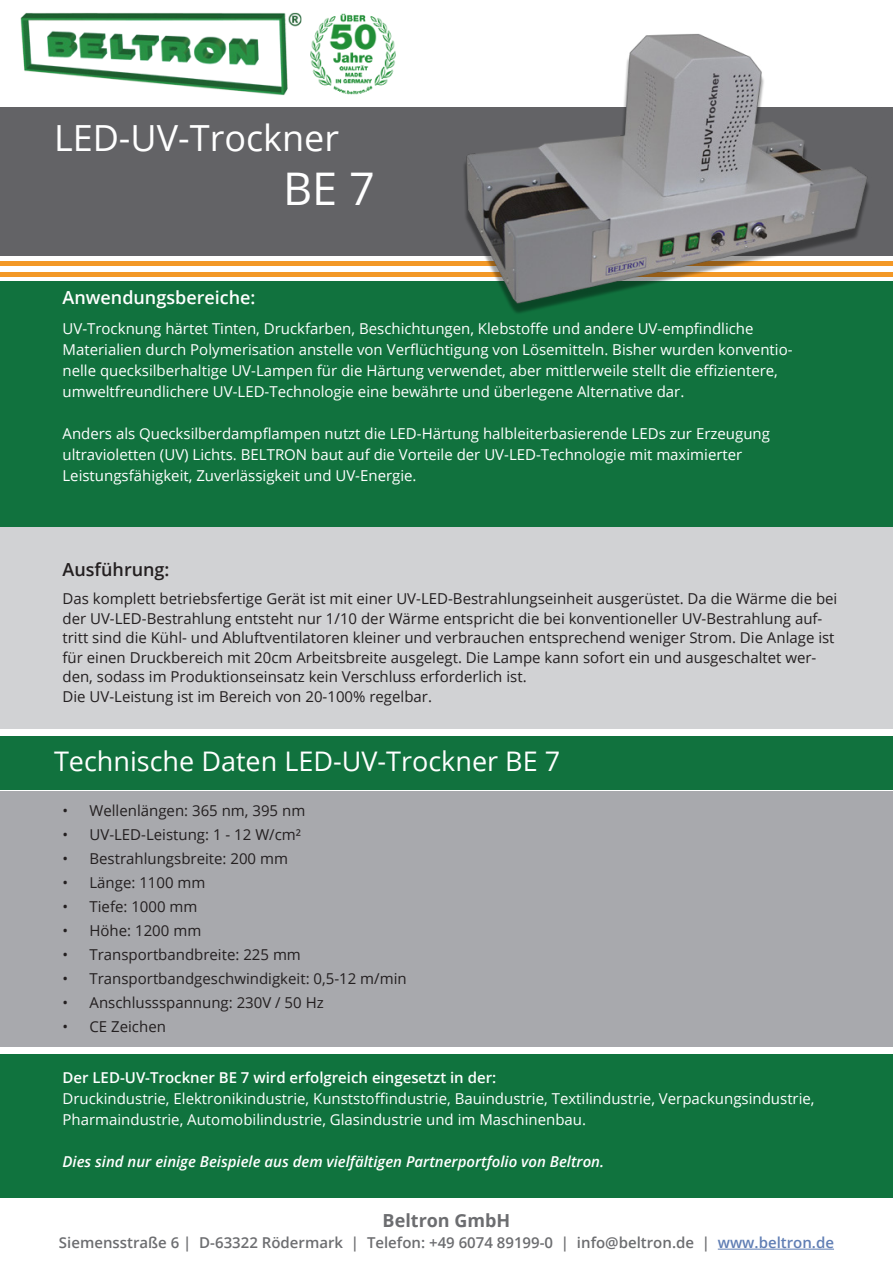
<style>
.page{position:relative;width:893px;height:1263px;background:#fff}
.page>*{position:absolute;margin:0;border:0;box-sizing:border-box;transform-origin:0 0}
.t1{font:45px "Open Sans";color:#fff}
.t2{font:36px "Open Sans";color:#fff}
.t3{font:27px "Open Sans";color:#fff}
.t4{font:600 18px "Open Sans";color:#fff}
.t5{font:600 18px "Open Sans";color:#231f20}
.t6{font:700 18px "Open Sans";color:#6c6d70}
.t7{font:15px/21px "Open Sans";color:#fff}
.t8{font:15px/19.5px "Open Sans";color:#231f20}
.t9{font:600 15px "Open Sans";color:#6c6d70}
.t10{font:italic 600 15px "Open Sans";color:#fff}
.t11{font:600 15px "Open Sans";color:#fff}
.s1{color:#607eb4}
</style>
<div class="page">
<div style="left:0;top:107px;width:893px;height:149px;background:#636366"></div>
<div style="left:0;top:281px;width:893px;height:264px;background:#11723e"></div>
<div style="left:0;top:737px;width:893px;height:53px;background:#11723e"></div>
<div style="left:0;top:791px;width:893px;height:256px;background:#a8a9ad"></div>
<div style="left:0;top:1054px;width:893px;height:144px;background:#10733e"></div>
<div style="left:0;top:527px;width:893px;height:201px;background:#d1d2d4"></div>
<img style="left:20px;top:12px;width:375px;height:84px">
<hr style="left:0;top:262px;width:893px;height:4px;background:#f39826">
<hr style="left:0;top:272px;width:893px;height:4px;background:#f39826">
<hr style="left:718px;top:1249px;width:116px;height:1px;background:#607eb4">
<img style="left:455px;top:33px;width:425px;height:280px">
<p class="t2" style="left:54px;top:113px;width:287px">LED-UV-Trockner</p>
<p class="t1" style="left:283px;top:158px;width:93px">BE 7</p>
<p class="t4" style="left:63px;top:285px;width:195px">Anwendungsbereiche:</p>
<p class="t7" style="left:63px;top:317px;width:693px">UV-Trocknung härtet Tinten, Druckfarben, Beschichtungen, Klebstoffe und andere UV-empfindliche</p>
<p class="t7" style="left:63px;top:338px;width:731px">Materialien durch Polymerisation anstelle von Verflüchtigung von Lösemitteln. Bisher wurden konventio&shy;nelle quecksilberhaltige UV-Lampen für die Härtung verwendet, aber mittlerweile stellt die effizientere, umweltfreundlichere UV-LED-Technologie eine bewährte und überlegene Alternative dar.</p>
<p class="t7" style="left:63px;top:422px;width:709px">Anders als Quecksilberdampflampen nutzt die LED-Härtung halbleiterbasierende LEDs zur Erzeugung</p>
<p class="t7" style="left:63px;top:443px;width:681px">ultravioletten (UV) Lichts. BELTRON baut auf die Vorteile der UV-LED-Technologie mit maximierter</p>
<p class="t7" style="left:63px;top:464px;width:356px">Leistungsfähigkeit, Zuverlässigkeit und UV-Energie.</p>
<p class="t5" style="left:63px;top:557px;width:109px">Ausführung:</p>
<p class="t8" style="left:63px;top:589px;width:776px">Das komplett betriebsfertige Gerät ist mit einer UV-LED-Bestrahlungseinheit ausgerüstet. Da die Wärme die bei der UV-LED-Bestrahlung entsteht nur 1/10 der Wärme entspricht die bei konventioneller UV-Bestrahlung auf&shy;tritt sind die Kühl- und Abluftventilatoren kleiner und verbrauchen entsprechend weniger Strom. Die Anlage ist für einen Druckbereich mit 20cm Arbeitsbreite ausgelegt. Die Lampe kann sofort ein und ausgeschaltet wer&shy;den, sodass im Produktionseinsatz kein Verschluss erforderlich ist.</p>
<p class="t8" style="left:63px;top:686px;width:371px">Die UV-Leistung ist im Bereich von 20-100% regelbar.</p>
<p class="t3" style="left:54px;top:743px;width:508px">Technische Daten LED-UV-Trockner BE 7</p>
<p class="t8" style="left:63px;top:801px;width:244px">• Wellenlängen: 365 nm, 395 nm</p>
<p class="t8" style="left:63px;top:825px;width:240px">• UV-LED-Leistung: 1 - 12 W/cm²</p>
<p class="t8" style="left:63px;top:849px;width:227px">• Bestrahlungsbreite: 200 mm</p>
<p class="t8" style="left:63px;top:873px;width:144px">• Länge: 1100 mm</p>
<p class="t8" style="left:63px;top:897px;width:137px">• Tiefe: 1000 mm</p>
<p class="t8" style="left:63px;top:921px;width:140px">• Höhe: 1200 mm</p>
<p class="t8" style="left:63px;top:945px;width:240px">• Transportbandbreite: 225 mm</p>
<p class="t8" style="left:63px;top:969px;width:346px">• Transportbandgeschwindigkeit: 0,5-12 m/min</p>
<p class="t8" style="left:63px;top:993px;width:263px">• Anschlussspannung: 230V / 50 Hz</p>
<p class="t8" style="left:63px;top:1017px;width:105px">• CE Zeichen</p>
<p class="t11" style="left:63px;top:1067px;width:435px">Der LED-UV-Trockner BE 7 wird erfolgreich eingesetzt in der:</p>
<p class="t7" style="left:63px;top:1088px;width:754px">Druckindustrie, Elektronikindustrie, Kunststoffindustrie, Bauindustrie, Textilindustrie, Verpackungsindustrie,</p>
<p class="t7" style="left:63px;top:1109px;width:525px">Pharmaindustrie, Automobilindustrie, Glasindustrie und im Maschinenbau.</p>
<p class="t10" style="left:63px;top:1151px;width:543px">Dies sind nur einige Beispiele aus dem vielfältigen Partnerportfolio von Beltron.</p>
<p class="t6" style="left:383px;top:1208px;width:129px">Beltron GmbH</p>
<p class="t9" style="left:59px;top:1232px;width:777px">Siemensstraße 6 | D-63322 Rödermark | Telefon: +49 6074 89199-0 | info@beltron.de | <span class="s1">www.beltron.de</span></p>
</div>
